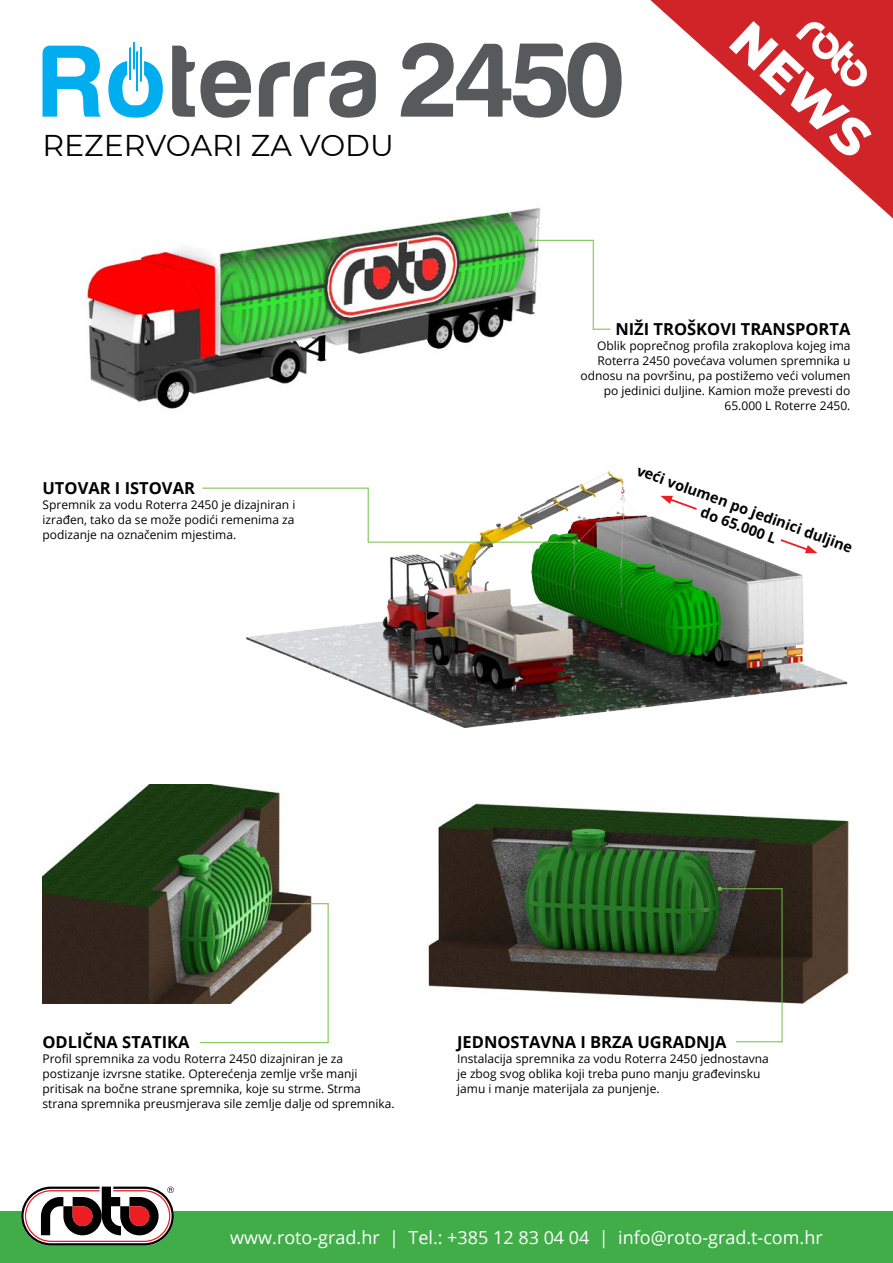
<style>
.page{position:relative;width:893px;height:1263px;background:#fff}
.page>*{position:absolute;margin:0;border:0;box-sizing:border-box;transform-origin:0 0}
.t1{font:800 51.45px "Montserrat";color:#fff}
.t2{font:30px "Montserrat";color:#000}
.t3{font:18px "Open Sans";color:#fff}
.t4{font:700 16.5px "Open Sans";color:#000}
.t5{font:700 14.55px/17.4px "Open Sans";color:#000;text-align:center}
.t6{font:12px/15px "Open Sans";color:#000}
</style>
<div class="page">
<div style="left:0;top:1212px;width:893px;height:51px;background:#41ad49"></div>
<img style="left:86px;top:208px;width:524px;height:201px">
<img style="left:233px;top:471px;width:615px;height:257px">
<svg style="left:650px;top:0;width:243px;height:218px"></svg>
<svg style="left:796px;top:21px;width:72px;height:67px"></svg>
<img style="left:43px;top:784px;width:285px;height:219px">
<img style="left:428px;top:803px;width:421px;height:240px">
<hr style="left:593px;top:240px;width:1px;height:90px;background:#72bf44">
<hr style="left:531px;top:240px;width:63px;height:1px;background:#72bf44">
<svg style="left:529px;top:238px;width:4px;height:4px"></svg>
<svg style="left:593px;top:329px;width:17px;height:1px"></svg>
<hr style="left:369px;top:542px;width:205px;height:1px;background:#72bf44">
<svg style="left:572px;top:540px;width:4px;height:4px"></svg>
<hr style="left:202px;top:488px;width:167px;height:1px;background:#72bf44">
<hr style="left:368px;top:488px;width:1px;height:54px;background:#72bf44">
<hr style="left:328px;top:903px;width:1px;height:140px;background:#72bf44">
<hr style="left:266px;top:903px;width:62px;height:1px;background:#72bf44">
<svg style="left:264px;top:901px;width:4px;height:5px"></svg>
<hr style="left:782px;top:888px;width:1px;height:154px;background:#72bf44">
<hr style="left:720px;top:888px;width:62px;height:1px;background:#72bf44">
<svg style="left:718px;top:887px;width:4px;height:4px"></svg>
<hr style="left:736px;top:1041px;width:46px;height:1px;background:#72bf44">
<hr style="left:200px;top:1042px;width:128px;height:1px;background:#72bf44">
<svg style="left:172px;top:46px;width:204px;height:72px"></svg>
<svg style="left:43px;top:46px;width:58px;height:71px"></svg>
<hr style="left:130px;top:48px;width:1px;height:31px;background:#00aeef">
<hr style="left:133px;top:43px;width:2px;height:26px;background:#00aeef">
<hr style="left:137px;top:52px;width:1px;height:39px;background:#00aeef">
<hr style="left:140px;top:48px;width:2px;height:33px;background:#00aeef">
<svg style="left:108px;top:61px;width:55px;height:57px"></svg>
<svg style="left:401px;top:43px;width:221px;height:75px"></svg>
<svg style="left:21px;top:1186px;width:153px;height:59px"></svg>
<svg style="left:660px;top:496px;width:39px;height:15px"></svg>
<svg style="left:778px;top:538px;width:39px;height:15px"></svg>
<h2 class="t2" style="left:43px;top:125px;width:353px">REZERVOARI ZA VODU</h2>
<h3 class="t4" style="left:43px;top:476px;width:154px">UTOVAR I ISTOVAR</h3>
<p class="t6" style="left:43px;top:496px;width:254px;text-align:justify">Spremnik za vodu Roterra 2450 je dizajniran i izrađen, tako da se može podići remenima za podizanje na označenim mjestima.</p>
<h1 class="t1" style="left:764px;top:4px;width:171px;rotate:43deg">NEWS</h1>
<h3 class="t4" style="left:615px;top:317px;width:237px">NIŽI TROŠKOVI TRANSPORTA</h3>
<p class="t6" style="left:581px;top:338px;width:271px;text-align:right">Oblik poprečnog profila zrakoplova kojeg ima Roterra 2450 povećava volumen spremnika u odnosu na površinu, pa postižemo veći volumen po jedinici duljine. Kamion može prevesti do 65.000 L Roterre 2450.</p>
<p class="t5" style="left:641px;top:461px;width:230px;rotate:20deg">veći volumen po jedinici duljine do 65.000 L</p>
<h3 class="t4" style="left:43px;top:1030px;width:149px">ODLIČNA STATIKA</h3>
<p class="t6" style="left:43px;top:1051px;width:354px">Profil spremnika za vodu Roterra 2450 dizajniran je za postizanje izvrsne statike. Opterećenja zemlje vrše manji pritisak na bočne strane spremnika, koje su strme. Strma strana spremnika preusmjerava sile zemlje dalje od spremnika.</p>
<h3 class="t4" style="left:457px;top:1030px;width:271px">JEDNOSTAVNA I BRZA UGRADNJA</h3>
<p class="t6" style="left:457px;top:1051px;width:313px">Instalacija spremnika za vodu Roterra 2450 jednostavna je zbog svog oblika koji treba puno manju građevinsku jamu i manje materijala za punjenje.</p>
<h3 class="t3" style="left:230px;top:1225px;width:594px">www.roto-grad.hr | Tel.: +385 12 83 04 04 | info@roto-grad.t-com.hr</h3>
</div>
